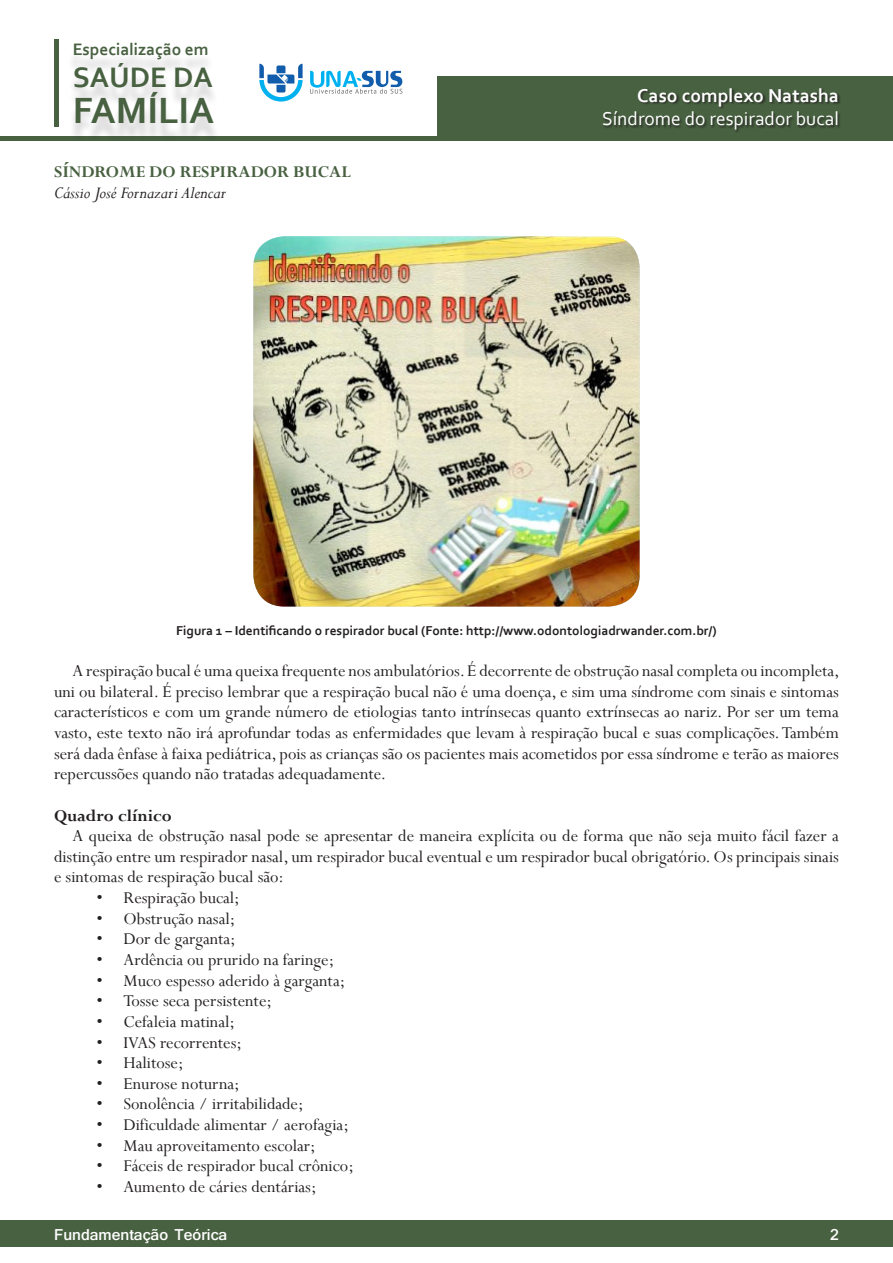
<style>
.page{position:relative;width:893px;height:1263px;background:#fff}
.page>*{position:absolute;margin:0;border:0;box-sizing:border-box;transform-origin:0 0}
.Título_da_folha{font:700 38.25px "Corbel";color:#486141}
.Título_da_folha-2{font:700 29.55px "Corbel";color:#486141}
.Cabeçalho_interno{font:19.5px "Corbel";color:#fff}
.Cabeçalho_interno-2{font:700 19.5px "Corbel";color:#fff}
.Paragrafo_basico{font:18.3px/20.7px "Perpetua";color:#231f20;text-align:justify}
.Itens__com_bullet{font:18.3px "Perpetua";color:#231f20}
.Autor{font:italic 18.3px "Perpetua";color:#231f20}
.Paragrafo_bold{font:700 18.3px "Perpetua";color:#486141}
.Sub-Paragrafo_bold{font:700 18.3px "Perpetua";color:#231f20}
.Título_da_folha-3{font:700 17.4px "Corbel";color:#486141}
.rodape_UNA-SUS{font:700 16.5px "Shruti";color:#fff}
.legenda{font:700 13.5px "Corbel";color:#231f20}
</style>
<div class="page">
<div style="left:0;top:1220px;width:893px;height:27px;background:#486141"></div>
<hr style="left:0;top:136px;width:893px;height:4px;background:#486141">
<div style="left:438px;top:77px;width:455px;height:63px;background:#486141"></div>
<div style="left:54px;top:39px;width:5px;height:87px;background:#486141"></div>
<div style="left:67px;top:49px;width:153px;height:94px;background:#231f20;opacity:.2"></div>
<div style="left:603px;top:88px;width:238px;height:45px;background:#231f20;opacity:.75"></div>
<svg style="left:259px;top:64px;width:44px;height:38px"></svg>
<svg style="left:310px;top:71px;width:92px;height:23px"></svg>
<img style="left:253px;top:236px;width:387px;height:371px">
<p class="Título_da_folha-3" style="left:73px;top:38px;width:137px">Especialização em</p>
<p class="Título_da_folha-2" style="left:73px;top:58px;width:142px">SAÚDE DA</p>
<p class="Título_da_folha" style="left:73px;top:87px;width:143px">FAMÍLIA</p>
<p class="Cabeçalho_interno-2" style="left:637px;top:84px;width:203px">Caso complexo Natasha</p>
<p class="Cabeçalho_interno" style="left:602px;top:107px;width:239px">Síndrome do respirador bucal</p>
<p class="Paragrafo_bold" style="left:54px;top:161px;width:298px">SÍNDROME DO RESPIRADOR BUCAL</p>
<p class="Autor" style="left:54px;top:181px;width:173px">Cássio José Fornazari Alencar</p>
<p class="legenda" style="left:176px;top:622px;width:542px">Figura 1 – Identificando o respirador bucal (Fonte: http://www.odontologiadrwander.com.br/)</p>
<p class="Paragrafo_basico" style="left:54px;top:660px;width:787px;text-indent:18px">A respiração bucal é uma queixa frequente nos ambulatórios. É decorrente de obstrução nasal completa ou incompleta, uni ou bilateral. É preciso lembrar que a respiração bucal não é uma doença, e sim uma síndrome com sinais e sintomas característicos e com um grande número de etiologias tanto intrínsecas quanto extrínsecas ao nariz. Por ser um tema vasto, este texto não irá aprofundar todas as enfermidades que levam à respiração bucal e suas complicações. Também será dada ênfase à faixa pediátrica, pois as crianças são os pacientes mais acometidos por essa síndrome e terão as maiores repercussões quando não tratadas adequadamente.</p>
<p class="Sub-Paragrafo_bold" style="left:54px;top:804px;width:119px">Quadro clínico</p>
<p class="Paragrafo_basico" style="left:54px;top:825px;width:786px;text-indent:18px">A queixa de obstrução nasal pode se apresentar de maneira explícita ou de forma que não seja muito fácil fazer a distinção entre um respirador nasal, um respirador bucal eventual e um respirador bucal obrigatório. Os principais sinais e sintomas de respiração bucal são:</p>
<p class="Itens__com_bullet" style="left:97px;top:886px;width:145px">• Respiração bucal;</p>
<p class="Itens__com_bullet" style="left:97px;top:907px;width:140px">• Obstrução nasal;</p>
<p class="Itens__com_bullet" style="left:97px;top:927px;width:141px">• Dor de garganta;</p>
<p class="Itens__com_bullet" style="left:97px;top:948px;width:239px">• Ardência ou prurido na faringe;</p>
<p class="Itens__com_bullet" style="left:97px;top:969px;width:250px">• Muco espesso aderido à garganta;</p>
<p class="Itens__com_bullet" style="left:97px;top:989px;width:177px">• Tosse seca persistente;</p>
<p class="Itens__com_bullet" style="left:97px;top:1010px;width:140px">• Cefaleia matinal;</p>
<p class="Itens__com_bullet" style="left:97px;top:1031px;width:147px">• IVAS recorrentes;</p>
<p class="Itens__com_bullet" style="left:97px;top:1051px;width:88px">• Halitose;</p>
<p class="Itens__com_bullet" style="left:97px;top:1072px;width:145px">• Enurose noturna;</p>
<p class="Itens__com_bullet" style="left:97px;top:1092px;width:208px">• Sonolência / irritabilidade;</p>
<p class="Itens__com_bullet" style="left:97px;top:1113px;width:254px">• Dificuldade alimentar / aerofagia;</p>
<p class="Itens__com_bullet" style="left:97px;top:1134px;width:220px">• Mau aproveitamento escolar;</p>
<p class="Itens__com_bullet" style="left:97px;top:1154px;width:259px">• Fáceis de respirador bucal crônico;</p>
<p class="Itens__com_bullet" style="left:97px;top:1175px;width:221px">• Aumento de cáries dentárias;</p>
<p class="rodape_UNA-SUS" style="left:54px;top:1225px;width:175px">Fundamentação Teórica</p>
<p class="rodape_UNA-SUS" style="left:830px;top:1225px;width:10px">2</p>
</div>
